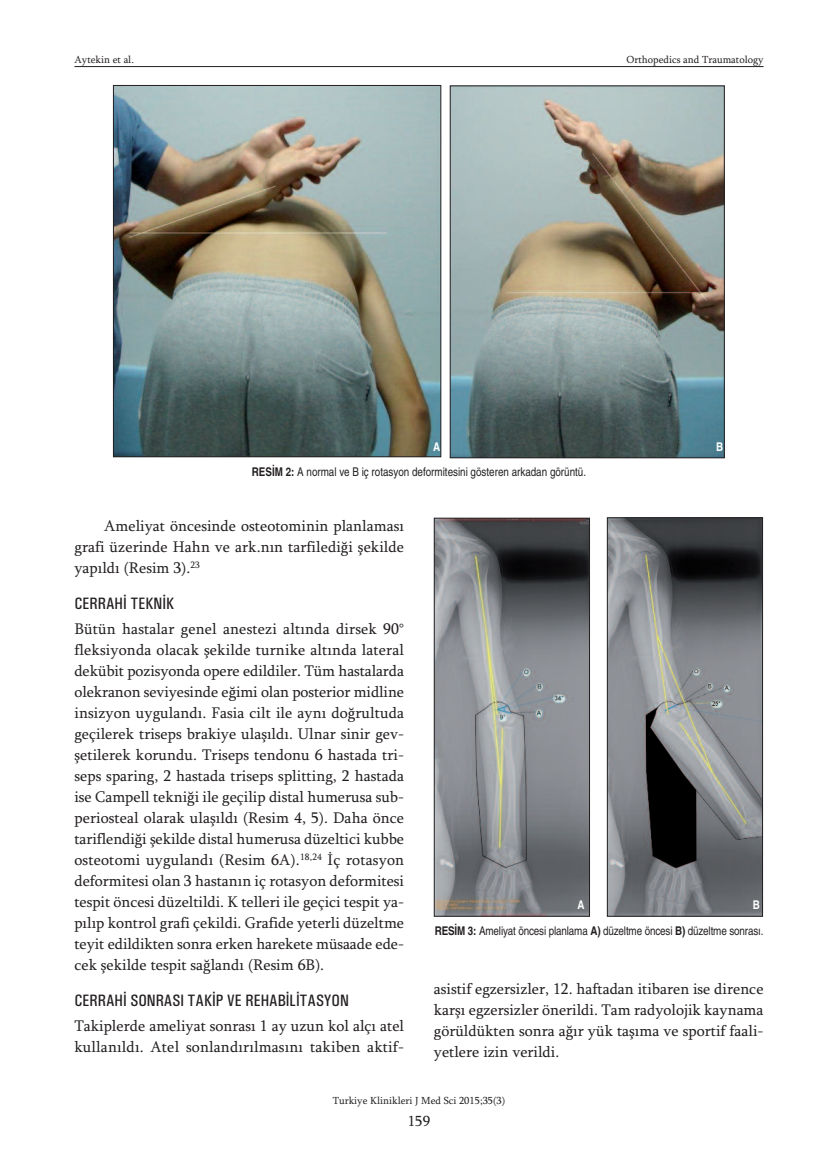
<style>
.page{position:relative;width:838px;height:1170px;background:#fff}
.page>*{position:absolute;margin:0;border:0;box-sizing:border-box;transform-origin:0 0}
.t1{font:500 condensed 16.5px "Univers";color:#231f20}
.t2{font:15.75px/21px "Sylfaen";color:#231f20;text-align:justify}
.t3{font:15px "Sylfaen";color:#231f20}
.t4{font:condensed 12px "Helvetica";color:#231f20}
.t5{font:700 condensed 12px "Helvetica";color:#fff}
.t6{font:10.5px "Sylfaen";color:#231f20}
.s1{font-weight:700}
</style>
<div class="page">
<hr style="left:74px;top:66px;width:689px;height:1px;background:#231f20">
<img style="left:115px;top:87px;width:324px;height:368px">
<div style="left:113px;top:85px;width:328px;height:372px;border:1px solid #231f20"></div>
<img style="left:452px;top:87px;width:270px;height:369px">
<div style="left:450px;top:85px;width:274px;height:373px;border:1px solid #231f20"></div>
<img style="left:436px;top:519px;width:152px;height:395px">
<div style="left:434px;top:517px;width:156px;height:399px;border:1px solid #231f20"></div>
<img style="left:609px;top:519px;width:152px;height:395px">
<div style="left:607px;top:517px;width:156px;height:399px;border:1px solid #231f20"></div>
<p class="t6" style="left:74px;top:53px;width:61px">Aytekin et al.</p>
<p class="t6" style="left:626px;top:53px;width:138px">Orthopedics and Traumatology</p>
<p class="t5" style="left:433px;top:439px;width:9px">A</p>
<p class="t5" style="left:716px;top:439px;width:9px">B</p>
<p class="t4" style="left:252px;top:464px;width:336px"><span class="s1">RESİM 2:</span> A normal ve B iç rotasyon deformitesini gösteren arkadan görüntü.</p>
<p class="t2" style="left:74px;top:515px;width:331px;text-indent:30px">Ameliyat öncesinde osteotominin planlaması grafi üzerinde Hahn ve ark.nın tarfilediği şekilde yapıldı (Resim 3).<sup>23</sup></p>
<p class="t1" style="left:74px;top:593px;width:101px">CERRAHİ TEKNİK</p>
<p class="t2" style="left:74px;top:618px;width:331px">Bütün hastalar genel anestezi altında dirsek 90° fleksiyonda olacak şekilde turnike altında lateral dekübit pozisyonda opere edildiler. Tüm hastalarda olekranon seviyesinde eğimi olan posterior midline insizyon uygulandı. Fasia cilt ile aynı doğrultuda geçilerek triseps brakiye ulaşıldı. Ulnar sinir gev&shy;şetilerek korundu. Triseps tendonu 6 hastada tri&shy;seps sparing, 2 hastada triseps splitting, 2 hastada ise Campell tekniği ile geçilip distal humerusa sub&shy;periosteal olarak ulaşıldı (Resim 4, 5). Daha önce tariflendiği şekilde distal humerusa düzeltici kubbe osteotomi uygulandı (Resim 6A).<sup>18,24</sup> İç rotasyon deformitesi olan 3 hastanın iç rotasyon deformitesi tespit öncesi düzeltildi. K telleri ile geçici tespit ya&shy;pılıp kontrol grafi çekildi. Grafide yeterli düzeltme teyit edildikten sonra erken harekete müsaade ede&shy;cek şekilde tespit sağlandı (Resim 6B).</p>
<p class="t1" style="left:74px;top:990px;width:276px">CERRAHİ SONRASI TAKİP VE REHABİLİTASYON</p>
<p class="t2" style="left:74px;top:1015px;width:331px">Takiplerde ameliyat sonrası 1 ay uzun kol alçı atel kullanıldı. Atel sonlandırılmasını takiben aktif-</p>
<p class="t5" style="left:577px;top:897px;width:9px">A</p>
<p class="t5" style="left:752px;top:897px;width:9px">B</p>
<p class="t4" style="left:435px;top:923px;width:330px"><span class="s1">RESİM 3:</span> Ameliyat öncesi planlama <span class="s1">A)</span> düzeltme öncesi <span class="s1">B)</span> düzeltme sonrası.</p>
<p class="t2" style="left:434px;top:978px;width:331px">asistif egzersizler, 12. haftadan itibaren ise dirence karşı egzersizler önerildi. Tam radyolojik kaynama görüldükten sonra ağır yük taşıma ve sportif faali&shy;yetlere izin verildi.</p>
<p class="t6" style="left:333px;top:1094px;width:174px">Turkiye Klinikleri J Med Sci 2015;35(3)</p>
<p class="t3" style="left:408px;top:1112px;width:24px">159</p>
</div>
